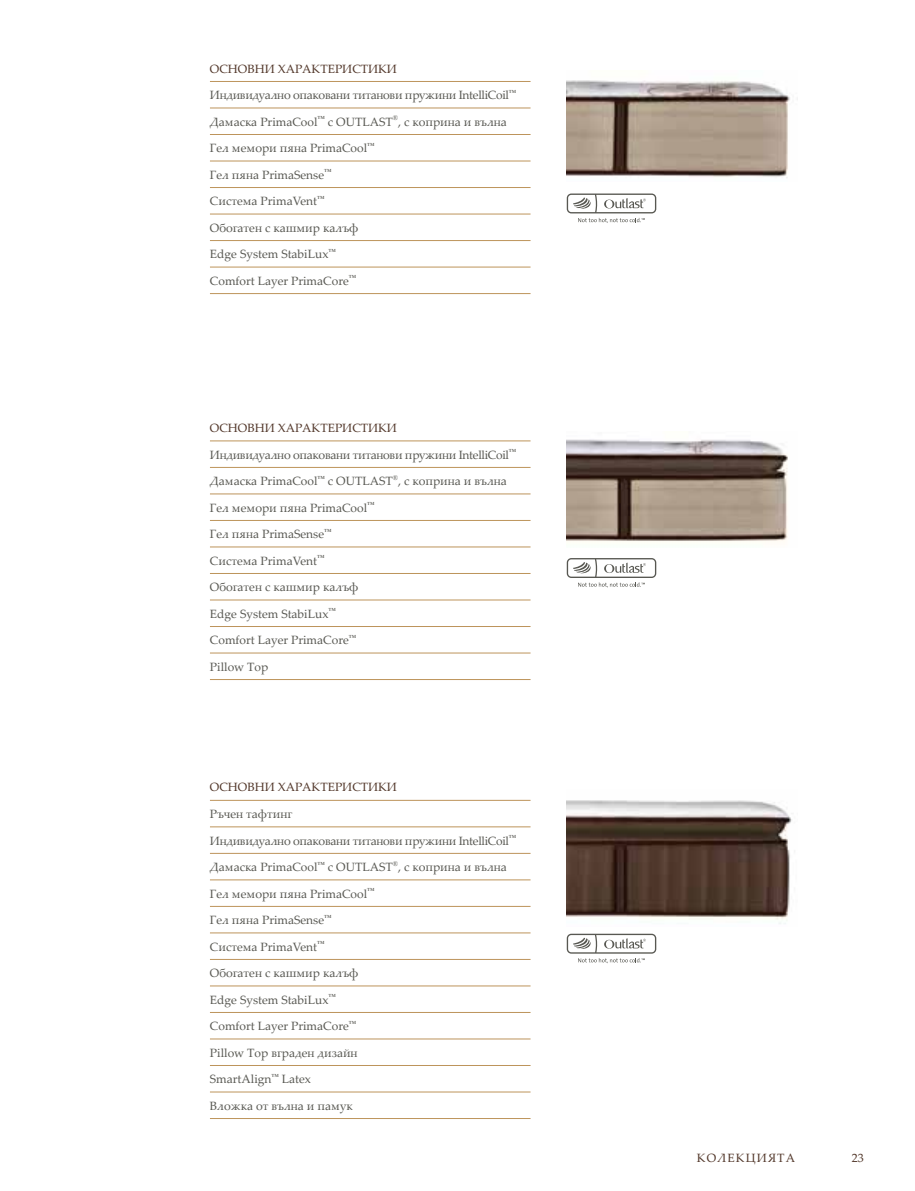
<style>
.page{position:relative;width:915px;height:1191px;background:#fff}
.page>*{position:absolute;margin:0;border:0;box-sizing:border-box;transform-origin:0 0}
.t1{font:12px "Palatino Linotype";color:#585852}
.t2{font:12px "Palatino Linotype";letter-spacing:-.025em;color:#585852}
.t3{font:12px "Palatino Linotype";color:#52372a}
.t4{font:12px "Palatino Linotype";letter-spacing:.1em;color:#52372a}
.t5{font:7.05px "Times New Roman";color:#585852}
</style>
<div class="page">
<img style="left:566px;top:80px;width:224px;height:98px">
<img style="left:566px;top:439px;width:222px;height:102px">
<img style="left:566px;top:800px;width:226px;height:124px">
<svg style="left:566px;top:193px;width:90px;height:30px"></svg>
<svg style="left:566px;top:558px;width:90px;height:29px"></svg>
<svg style="left:566px;top:933px;width:90px;height:30px"></svg>
<hr style="left:210px;top:440px;width:320px;height:1px;background:#bd945b">
<hr style="left:210px;top:467px;width:320px;height:1px;background:#bd945b">
<hr style="left:210px;top:493px;width:320px;height:1px;background:#bd945b">
<hr style="left:210px;top:520px;width:320px;height:1px;background:#bd945b">
<hr style="left:210px;top:546px;width:320px;height:1px;background:#bd945b">
<hr style="left:210px;top:573px;width:320px;height:1px;background:#bd945b">
<hr style="left:210px;top:599px;width:320px;height:1px;background:#bd945b">
<hr style="left:210px;top:626px;width:320px;height:1px;background:#bd945b">
<hr style="left:210px;top:652px;width:320px;height:1px;background:#bd945b">
<hr style="left:210px;top:679px;width:320px;height:1px;background:#bd945b">
<hr style="left:210px;top:800px;width:320px;height:1px;background:#bd945b">
<hr style="left:210px;top:826px;width:320px;height:1px;background:#bd945b">
<hr style="left:210px;top:853px;width:320px;height:1px;background:#bd945b">
<hr style="left:210px;top:879px;width:320px;height:1px;background:#bd945b">
<hr style="left:210px;top:906px;width:320px;height:1px;background:#bd945b">
<hr style="left:210px;top:932px;width:320px;height:1px;background:#bd945b">
<hr style="left:210px;top:959px;width:320px;height:1px;background:#bd945b">
<hr style="left:210px;top:985px;width:320px;height:1px;background:#bd945b">
<hr style="left:210px;top:1012px;width:320px;height:1px;background:#bd945b">
<hr style="left:210px;top:1038px;width:320px;height:1px;background:#bd945b">
<hr style="left:210px;top:1065px;width:320px;height:1px;background:#bd945b">
<hr style="left:210px;top:1091px;width:320px;height:1px;background:#bd945b">
<hr style="left:210px;top:1118px;width:320px;height:1px;background:#bd945b">
<hr style="left:210px;top:81px;width:320px;height:1px;background:#bd945b">
<hr style="left:210px;top:108px;width:320px;height:1px;background:#bd945b">
<hr style="left:210px;top:134px;width:320px;height:1px;background:#bd945b">
<hr style="left:210px;top:161px;width:320px;height:1px;background:#bd945b">
<hr style="left:210px;top:187px;width:320px;height:1px;background:#bd945b">
<hr style="left:210px;top:214px;width:320px;height:1px;background:#bd945b">
<hr style="left:210px;top:240px;width:320px;height:1px;background:#bd945b">
<hr style="left:210px;top:267px;width:320px;height:1px;background:#bd945b">
<hr style="left:210px;top:293px;width:320px;height:1px;background:#bd945b">
<p class="t3" style="left:210px;top:60px;width:188px">ОСНОВНИ ХАРАКТЕРИСТИКИ</p>
<p class="t2" style="left:210px;top:86px;width:307px">Индивидуално опаковани титанови пружини IntelliCoil<sup>™</sup></p>
<p class="t1" style="left:210px;top:113px;width:298px">Дамаска PrimaCool<sup>™</sup> с OUTLAST , с коприна и вълна</p>
<p class="t5" style="left:392px;top:113px;width:7px">®</p>
<p class="t1" style="left:210px;top:139px;width:166px">Гел мемори пяна PrimaCool<sup>™</sup></p>
<p class="t1" style="left:210px;top:166px;width:123px">Гел пяна PrimaSense<sup>™</sup></p>
<p class="t1" style="left:210px;top:192px;width:116px">Система PrimaVent<sup>™</sup></p>
<p class="t1" style="left:210px;top:219px;width:150px">Обогатен с кашмир калъф</p>
<p class="t1" style="left:210px;top:245px;width:127px">Edge System StabiLux<sup>™</sup></p>
<p class="t1" style="left:210px;top:272px;width:148px">Comfort Layer PrimaCore<sup>™</sup></p>
<p class="t3" style="left:210px;top:419px;width:188px">ОСНОВНИ ХАРАКТЕРИСТИКИ</p>
<p class="t2" style="left:210px;top:446px;width:307px">Индивидуално опаковани титанови пружини IntelliCoil<sup>™</sup></p>
<p class="t1" style="left:210px;top:472px;width:298px">Дамаска PrimaCool<sup>™</sup> с OUTLAST , с коприна и вълна</p>
<p class="t5" style="left:392px;top:472px;width:7px">®</p>
<p class="t1" style="left:210px;top:499px;width:166px">Гел мемори пяна PrimaCool<sup>™</sup></p>
<p class="t1" style="left:210px;top:525px;width:123px">Гел пяна PrimaSense<sup>™</sup></p>
<p class="t1" style="left:210px;top:552px;width:116px">Система PrimaVent<sup>™</sup></p>
<p class="t1" style="left:210px;top:578px;width:150px">Обогатен с кашмир калъф</p>
<p class="t1" style="left:210px;top:605px;width:127px">Edge System StabiLux<sup>™</sup></p>
<p class="t1" style="left:210px;top:631px;width:148px">Comfort Layer PrimaCore<sup>™</sup></p>
<p class="t1" style="left:210px;top:658px;width:60px">Pillow Top</p>
<p class="t3" style="left:210px;top:779px;width:188px">ОСНОВНИ ХАРАКТЕРИСТИКИ</p>
<p class="t1" style="left:210px;top:805px;width:84px">Ръчен тафтинг</p>
<p class="t2" style="left:210px;top:832px;width:307px">Индивидуално опаковани титанови пружини IntelliCoil<sup>™</sup></p>
<p class="t1" style="left:210px;top:858px;width:298px">Дамаска PrimaCool<sup>™</sup> с OUTLAST , с коприна и вълна</p>
<p class="t5" style="left:392px;top:858px;width:7px">®</p>
<p class="t1" style="left:210px;top:885px;width:166px">Гел мемори пяна PrimaCool<sup>™</sup></p>
<p class="t1" style="left:210px;top:911px;width:123px">Гел пяна PrimaSense<sup>™</sup></p>
<p class="t1" style="left:210px;top:938px;width:116px">Система PrimaVent<sup>™</sup></p>
<p class="t1" style="left:210px;top:964px;width:150px">Обогатен с кашмир калъф</p>
<p class="t1" style="left:210px;top:991px;width:127px">Edge System StabiLux<sup>™</sup></p>
<p class="t1" style="left:210px;top:1017px;width:148px">Comfort Layer PrimaCore<sup>™</sup></p>
<p class="t1" style="left:210px;top:1044px;width:149px">Pillow Top вграден дизайн</p>
<p class="t1" style="left:210px;top:1070px;width:103px">SmartAlign<sup>™</sup> Latex</p>
<p class="t1" style="left:210px;top:1097px;width:144px">Вложка от вълна и памук</p>
<p class="t4" style="left:696px;top:1149px;width:91px">Колекцията</p>
<p class="t3" style="left:851px;top:1149px;width:13px">23</p>
</div>
